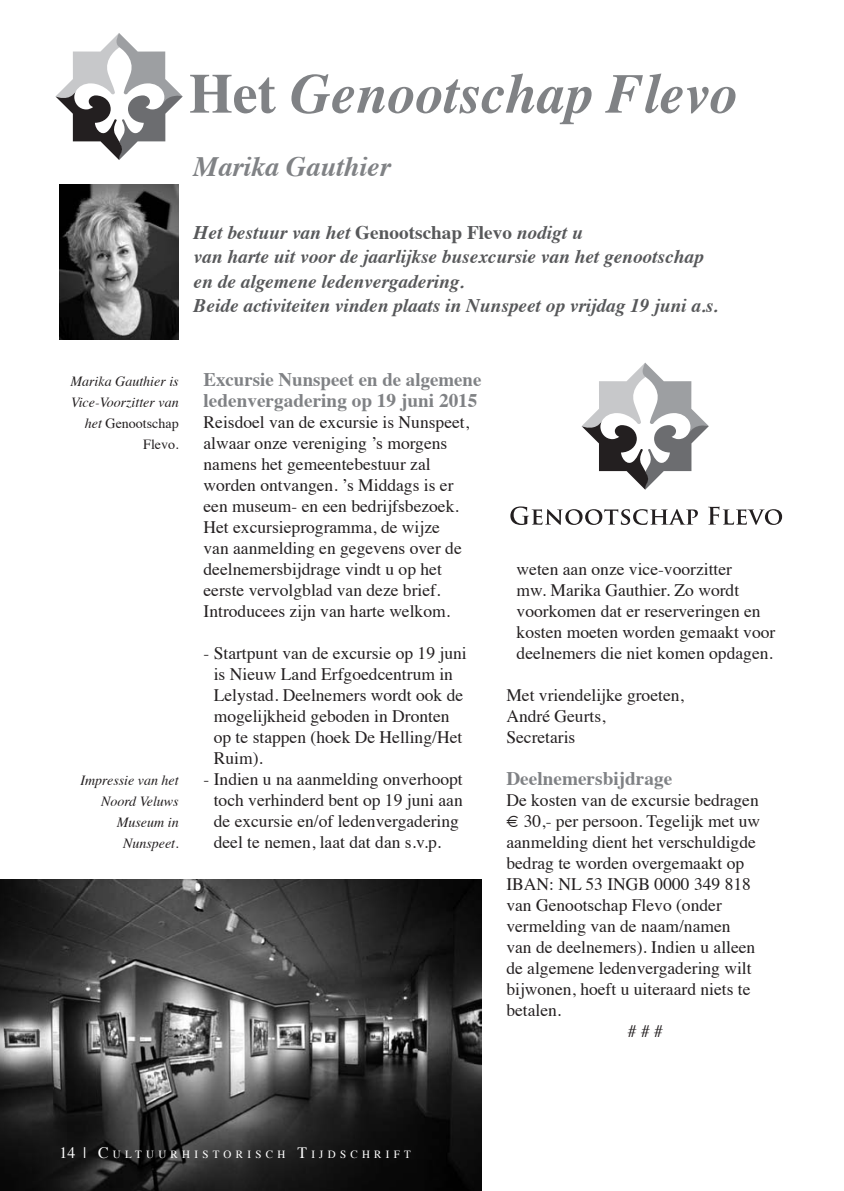
<style>
.page{position:relative;width:844px;height:1191px;background:#fff}
.page>*{position:absolute;margin:0;border:0;box-sizing:border-box;transform-origin:0 0}
.t1{font:italic 700 56px "Times";color:#808285}
.t2{font:italic 700 28px "Times";color:#808285}
.t3{font:italic 700 19.25px/24.5px "Times";color:#57585a}
.t4{font:700 19.25px/21px "Times";color:#808285}
.t5{font:17.5px/21px "Times";color:#231f20}
.t6{font:italic 14px/21px "Times";color:#231f20;text-align:right}
.t7{font:11.03px "Times";letter-spacing:.385em;color:#fff}
.s1{font-style:normal}
.s2{font-size:15.75px}
</style>
<div class="page">
<img style="left:60px;top:185px;width:119px;height:155px">
<svg style="left:55px;top:33px;width:128px;height:127px"></svg>
<img style="left:0;top:880px;width:481px;height:311px">
<svg style="left:510px;top:506px;width:187px;height:19px"></svg>
<svg style="left:708px;top:506px;width:73px;height:19px"></svg>
<svg style="left:581px;top:362px;width:127px;height:128px"></svg>
<h1 class="t1" style="left:189px;top:41px;width:549px"><span class="s1">Het</span> Genootschap Flevo</h1>
<h2 class="t2" style="left:193px;top:140px;width:198px">Marika Gauthier</h2>
<p class="t3" style="left:193px;top:218px;width:526px">Het bestuur van het <span class="s1">Genootschap Flevo</span> nodigt u<br>van harte uit voor de jaarlijkse busexcursie van het genootschap en de algemene ledenvergadering.<br>Beide activiteiten vinden plaats in Nunspeet op vrijdag 19 juni a.s.</p>
<p class="t6" style="left:70px;top:370px;width:110px">Marika Gauthier is<br>Vice-Voorzitter van het <span class="s1">Genootschap<br>Flevo.</span></p>
<p class="t4" style="left:203px;top:367px;width:279px">Excursie Nunspeet en de algemene ledenvergadering op 19 juni 2015</p>
<p class="t5" style="left:203px;top:410px;width:267px">Reisdoel van de excursie is Nunspeet, alwaar onze vereniging ’s morgens namens het gemeentebestuur zal worden ontvangen. ’s Middags is er een museum- en een bedrijfsbezoek.<br>Het excursieprogramma, de wijze van aanmelding en gegevens over de deelnemersbijdrage vindt u op het eerste vervolgblad van deze brief.<br>Introducees zijn van harte welkom.</p>
<p class="t5" style="left:214px;top:641px;width:254px;text-indent:-10px">- Startpunt van de excursie op 19 juni is Nieuw Land Erfgoedcentrum in<br>Lelystad. Deelnemers wordt ook de mogelijkheid geboden in Dronten op te stappen (hoek De Helling/Het<br>Ruim).</p>
<p class="t5" style="left:214px;top:767px;width:250px;text-indent:-10px">- Indien u na aanmelding onverhoopt toch verhinderd bent op 19 juni aan de excursie en/of ledenvergadering deel te nemen, laat dat dan s.v.p.</p>
<p class="t6" style="left:80px;top:769px;width:100px">Impressie van het<br>Noord Veluws<br>Museum in<br>Nunspeet.</p>
<p class="t5" style="left:516px;top:557px;width:260px">weten aan onze vice-voorzitter<br>mw. Marika Gauthier. Zo wordt voorkomen dat er reserveringen en kosten moeten worden gemaakt voor deelnemers die niet komen opdagen.</p>
<p class="t5" style="left:506px;top:683px;width:179px">Met vriendelijke groeten,<br>André Geurts,<br>Secretaris</p>
<p class="t4" style="left:506px;top:766px;width:167px">Deelnemersbijdrage</p>
<p class="t5" style="left:506px;top:788px;width:254px">De kosten van de excursie bedragen</p>
<p class="t5" style="left:506px;top:809px;width:255px">€ 30,- per persoon. Tegelijk met uw</p>
<p class="t5" style="left:506px;top:830px;width:251px">aanmelding dient het verschuldigde</p>
<p class="t5" style="left:506px;top:851px;width:239px">bedrag te worden overgemaakt op</p>
<p class="t5" style="left:506px;top:872px;width:246px">IBAN: NL 53 INGB 0000 349 818</p>
<p class="t5" style="left:506px;top:893px;width:217px">van Genootschap Flevo (onder</p>
<p class="t5" style="left:506px;top:914px;width:226px">vermelding van de naam/namen</p>
<p class="t5" style="left:506px;top:935px;width:250px">van de deelnemers). Indien u alleen</p>
<p class="t5" style="left:506px;top:956px;width:247px">de algemene ledenvergadering wilt</p>
<p class="t5" style="left:506px;top:977px;width:245px">bijwonen, hoeft u uiteraard niets te</p>
<p class="t5" style="left:506px;top:998px;width:56px">betalen.</p>
<p class="t5" style="left:627px;top:1019px;width:36px"># # #</p>
<p class="t7" style="left:60px;top:1144px;width:353px"><span class="s2">14 |</span> <span class="s2">C</span>ULTUURHISTORISCH <span class="s2">T</span>IJDSCHRIFT</p>
</div>
